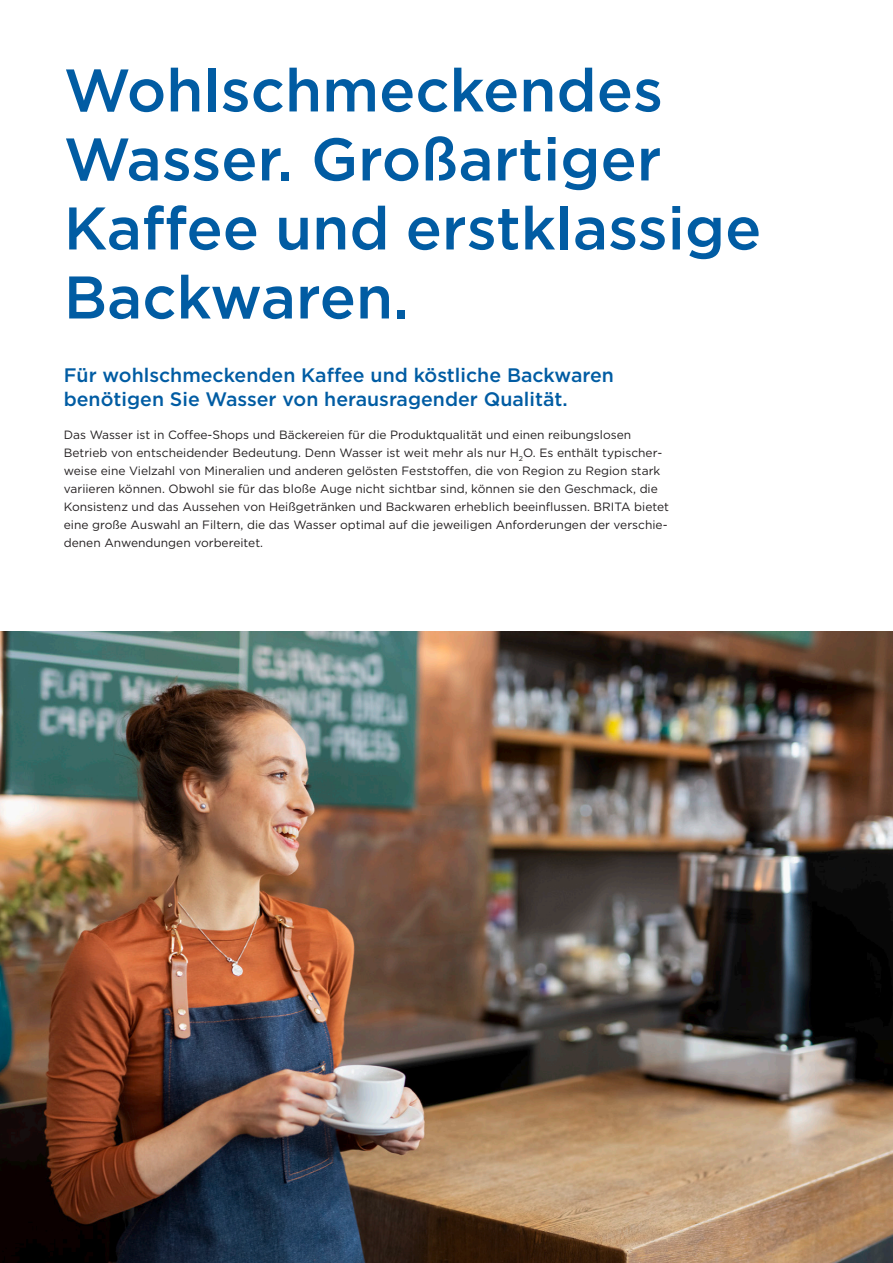
<style>
.page{position:relative;width:893px;height:1263px;background:#fff}
.page>*{position:absolute;margin:0;border:0;box-sizing:border-box;transform-origin:0 0}
.t1{font:500 60px/69px "Gotham";color:#015ca3}
.t2{font:500 19.5px/23.4px "Gotham";color:#015ca3}
.t3{font:12px/18px "Gotham";color:#231f20}
</style>
<div class="page">
<img style="left:0;top:631px;width:893px;height:632px">
<h1 class="t1" style="left:64px;top:55px;width:699px">Wohlschmeckendes<br>Wasser. Großartiger<br>Kaffee und erstklassige<br>Backwaren.</h1>
<h2 class="t2" style="left:64px;top:364px;width:552px">Für wohlschmeckenden Kaffee und köstliche Backwaren benötigen Sie Wasser von herausragender Qualität.</h2>
<p class="t3" style="left:64px;top:426px;width:607px">Das Wasser ist in Coffee-Shops und Bäckereien für die Produktqualität und einen reibungslosen Betrieb von entscheidender Bedeutung. Denn Wasser ist weit mehr als nur H<sub>2</sub>O. Es enthält typischer&shy;weise eine Vielzahl von Mineralien und anderen gelösten Feststoffen, die von Region zu Region stark variieren können. Obwohl sie für das bloße Auge nicht sichtbar sind, können sie den Geschmack, die Konsistenz und das Aussehen von Heißgetränken und Backwaren erheblich beeinflussen. BRITA bietet eine große Auswahl an Filtern, die das Wasser optimal auf die jeweiligen Anforderungen der verschie&shy;denen Anwendungen vorbereitet.</p>
</div>
